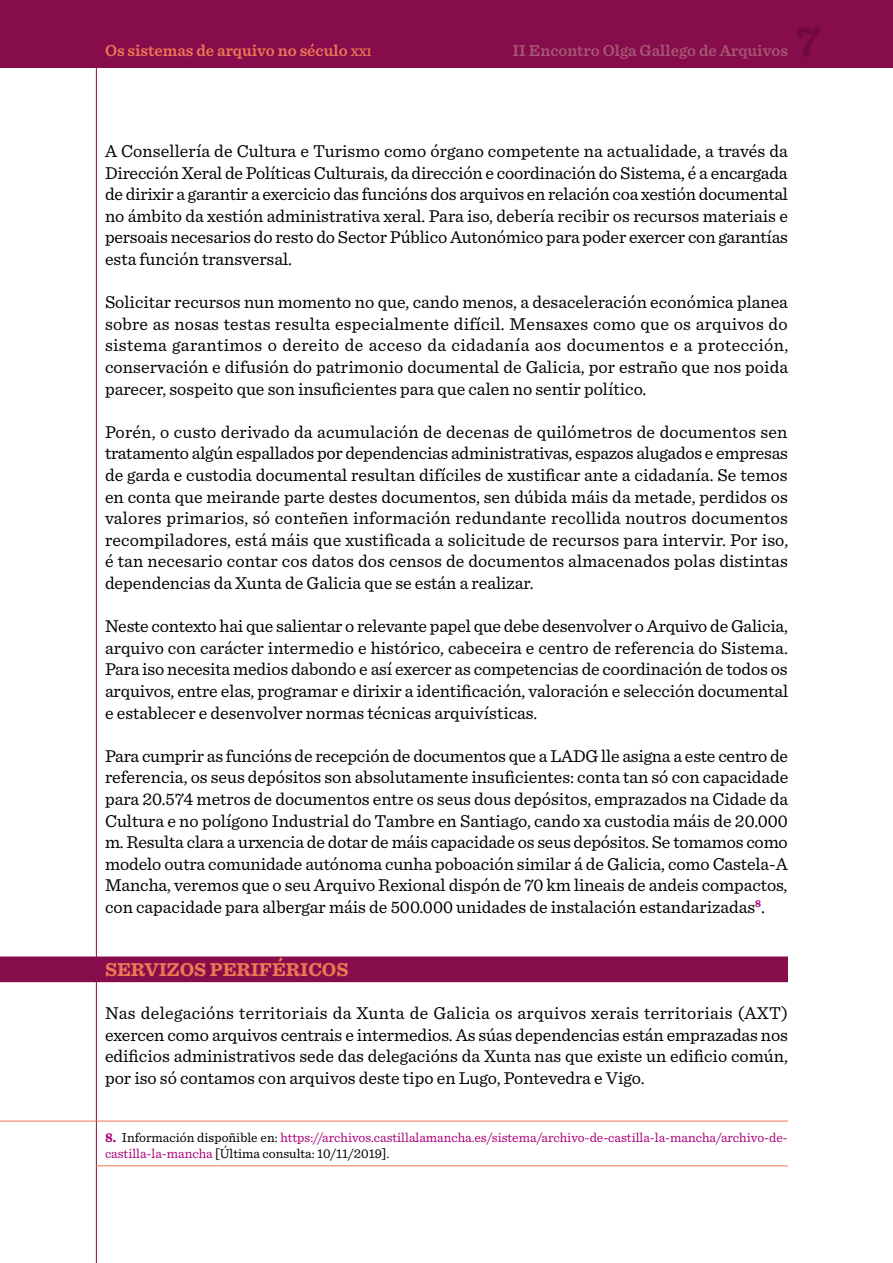
<style>
.page{position:relative;width:893px;height:1263px;background:#fff}
.page>*{position:absolute;margin:0;border:0;box-sizing:border-box;transform-origin:0 0}
.t1{font:600 45px "Sentinel";color:#6d093c}
.t2{font:700 19.5px "Sentinel";color:#ed7854}
.t3{font:18px/21.6px "Sentinel";color:#000;text-align:justify}
.t4{font:600 16.5px "Sentinel";color:#a55773}
.t5{font:600 16.5px "Sentinel";color:#ed7854}
.t6{font:13.5px/16.2px "Sentinel";color:#aa007a}
.s1{font-size:11.55px}
.s2{font-weight:700}
.s3{color:#000}
</style>
<div class="page">
<div style="left:0;top:0;width:893px;height:68px;background:#870c4b"></div>
<hr style="left:96px;top:68px;width:1px;height:1195px;background:#870c4b">
<div style="left:0;top:956px;width:788px;height:26px;background:#870c4b"></div>
<hr style="left:0;top:1121px;width:788px;height:1px;background:#ed7854">
<hr style="left:96px;top:1165px;width:692px;height:1px;background:#ed7854">
<p class="t5" style="left:105px;top:38px;width:268px">Os sistemas de arquivo no século <span class="s1">xxi</span></p>
<p class="t4" style="left:512px;top:38px;width:277px">II Encontro Olga Gallego de Arquivos</p>
<h1 class="t1" style="left:796px;top:7px;width:26px">7</h1>
<p class="t3" style="left:105px;top:139px;width:684px">A Consellería de Cultura e Turismo como órgano competente na actualidade, a través da Dirección Xeral de Políticas Culturais, da dirección e coordinación do Sistema, é a encargada de dirixir a garantir a exercicio das funcións dos arquivos en relación coa xestión documental no ámbito da xestión administrativa xeral. Para iso, debería recibir os recursos materiais e persoais necesarios do resto do Sector Público Autonómico para poder exercer con garantías esta función transversal.</p>
<p class="t3" style="left:105px;top:290px;width:685px">Solicitar recursos nun momento no que, cando menos, a desaceleración económica planea sobre as nosas testas resulta especialmente difícil. Mensaxes como que os arquivos do sistema garantimos o dereito de acceso da cidadanía aos documentos e a protección, conservación e difusión do patrimonio documental de Galicia, por estraño que nos poida parecer, sospeito que son insuficientes para que calen no sentir político.</p>
<p class="t3" style="left:105px;top:420px;width:685px">Porén, o custo derivado da acumulación de decenas de quilómetros de documentos sen tratamento algún espallados por dependencias administrativas, espazos alugados e empresas de garda e custodia documental resultan difíciles de xustificar ante a cidadanía. Se temos en conta que meirande parte destes documentos, sen dúbida máis da metade, perdidos os valores primarios, só conteñen información redundante recollida noutros documentos recompiladores, está máis que xustificada a solicitude de recursos para intervir. Por iso, é tan necesario contar cos datos dos censos de documentos almacenados polas distintas dependencias da Xunta de Galicia que se están a realizar.</p>
<p class="t3" style="left:105px;top:614px;width:685px">Neste contexto hai que salientar o relevante papel que debe desenvolver o Arquivo de Galicia, arquivo con carácter intermedio e histórico, cabeceira e centro de referencia do Sistema.<br>Para iso necesita medios dabondo e así exercer as competencias de coordinación de todos os arquivos, entre elas, programar e dirixir a identificación, valoración e selección documental e establecer e desenvolver normas técnicas arquivísticas.</p>
<p class="t3" style="left:105px;top:744px;width:685px">Para cumprir as funcións de recepción de documentos que a LADG lle asigna a este centro de referencia, os seus depósitos son absolutamente insuficientes: conta tan só con capacidade para 20.574 metros de documentos entre os seus dous depósitos, emprazados na Cidade da Cultura e no polígono Industrial do Tambre en Santiago, cando xa custodia máis de 20.000 m. Resulta clara a urxencia de dotar de máis capacidade os seus depósitos. Se tomamos como modelo outra comunidade autónoma cunha poboación similar á de Galicia, como Castela-A Mancha, veremos que o seu Arquivo Rexional dispón de 70 km lineais de andeis compactos, con capacidade para albergar máis de 500.000 unidades de instalación estandarizadas<sup>8</sup>.</p>
<p class="t2" style="left:105px;top:954px;width:245px">SERVIZOS PERIFÉRICOS</p>
<p class="t3" style="left:105px;top:1001px;width:684px">Nas delegacións territoriais da Xunta de Galicia os arquivos xerais territoriais (AXT) exercen como arquivos centrais e intermedios. As súas dependencias están emprazadas nos edificios administrativos sede das delegacións da Xunta nas que existe un edificio común, por iso só contamos con arquivos deste tipo en Lugo, Pontevedra e Vigo.</p>
<p class="t6" style="left:105px;top:1128px;width:684px"><span class="s2">8.</span> <span class="s3">Información dispoñible en:</span> https://archivos.castillalamancha.es/sistema/archivo-de-castilla-la-mancha/archivo-de&shy;castilla-la-mancha <span class="s3">[Última consulta: 10/11/2019].</span></p>
</div>
